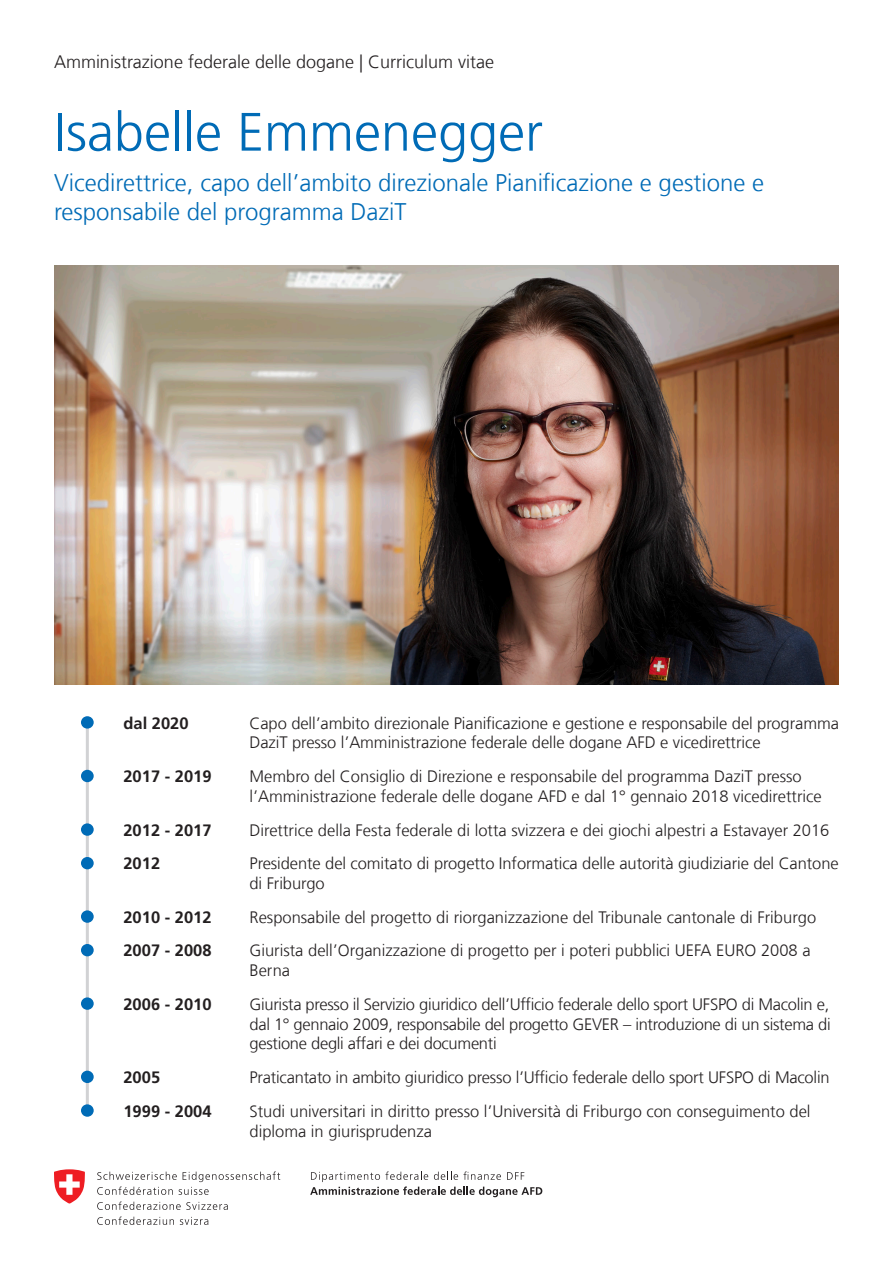
<style>
.page{position:relative;width:893px;height:1263px;background:#fff}
.page>*{position:absolute;margin:0;border:0;box-sizing:border-box;transform-origin:0 0}
.t1{font:300 54px "Frutiger LT Com";color:#006bb6}
.t2{font:300 24px/28.8px "Frutiger LT Com";color:#006bb6}
.t3{font:300 18px "Frutiger LT Com";color:#231f20}
.Absatzformat_1{font:300 16.5px/19.8px "Frutiger LT Com";color:#231f20}
.Absatzformat_2{font:700 16.5px "Frutiger LT Com";color:#231f20}
</style>
<div class="page">
<hr style="left:86px;top:724px;width:3px;height:385px;background:#d1d2d4">
<div style="left:81px;top:1071px;width:13px;height:12px;background:#006bb6;border-radius:50%"></div>
<div style="left:81px;top:1104px;width:13px;height:13px;background:#006bb6;border-radius:50%"></div>
<div style="left:81px;top:997px;width:13px;height:13px;background:#006bb6;border-radius:50%"></div>
<div style="left:81px;top:944px;width:13px;height:12px;background:#006bb6;border-radius:50%"></div>
<div style="left:81px;top:910px;width:13px;height:13px;background:#006bb6;border-radius:50%"></div>
<div style="left:81px;top:857px;width:13px;height:12px;background:#006bb6;border-radius:50%"></div>
<div style="left:81px;top:823px;width:13px;height:13px;background:#006bb6;border-radius:50%"></div>
<div style="left:81px;top:770px;width:13px;height:12px;background:#006bb6;border-radius:50%"></div>
<div style="left:81px;top:716px;width:13px;height:13px;background:#006bb6;border-radius:50%"></div>
<svg style="left:310px;top:1171px;width:232px;height:26px"></svg>
<svg style="left:97px;top:1171px;width:183px;height:24px"></svg>
<svg style="left:97px;top:1201px;width:131px;height:9px"></svg>
<svg style="left:97px;top:1216px;width:77px;height:9px"></svg>
<svg style="left:180px;top:1217px;width:28px;height:8px"></svg>
<svg style="left:54px;top:1169px;width:31px;height:34px"></svg>
<img style="left:54px;top:266px;width:785px;height:418px">
<p class="t3" style="left:54px;top:51px;width:442px">Amministrazione federale delle dogane | Curriculum vitae</p>
<p class="t1" style="left:54px;top:101px;width:491px">Isabelle Emmenegger</p>
<p class="t2" style="left:54px;top:169px;width:711px">Vicedirettrice, capo dell’ambito direzionale Pianificazione e gestione e responsabile del programma DaziT</p>
<p class="Absatzformat_2" style="left:123px;top:713px;width:67px">dal 2020</p>
<p class="Absatzformat_1" style="left:249px;top:713px;width:591px">Capo dell’ambito direzionale Pianificazione e gestione e responsabile del programma<br>DaziT presso l’Amministrazione federale delle dogane AFD e vicedirettrice</p>
<p class="Absatzformat_2" style="left:123px;top:767px;width:90px">2017 - 2019</p>
<p class="Absatzformat_1" style="left:249px;top:767px;width:574px">Membro del Consiglio di Direzione e responsabile del programma DaziT presso l’Amministrazione federale delle dogane AFD e dal 1° gennaio 2018 vicedirettrice</p>
<p class="Absatzformat_2" style="left:123px;top:820px;width:90px">2012 - 2017</p>
<p class="Absatzformat_1" style="left:249px;top:820px;width:581px">Direttrice della Festa federale di lotta svizzera e dei giochi alpestri a Estavayer 2016</p>
<p class="Absatzformat_2" style="left:123px;top:854px;width:38px">2012</p>
<p class="Absatzformat_2" style="left:123px;top:907px;width:90px">2010 - 2012</p>
<p class="Absatzformat_1" style="left:249px;top:854px;width:591px">Presidente del comitato di progetto Informatica delle autorità giudiziarie del Cantone di Friburgo</p>
<p class="Absatzformat_1" style="left:249px;top:907px;width:568px">Responsabile del progetto di riorganizzazione del Tribunale cantonale di Friburgo</p>
<p class="Absatzformat_2" style="left:123px;top:941px;width:90px">2007 - 2008</p>
<p class="Absatzformat_1" style="left:249px;top:941px;width:563px">Giurista dell’Organizzazione di progetto per i poteri pubblici UEFA EURO 2008 a<br>Berna</p>
<p class="Absatzformat_2" style="left:123px;top:994px;width:90px">2006 - 2010</p>
<p class="Absatzformat_1" style="left:249px;top:994px;width:583px;text-align:justify">Giurista presso il Servizio giuridico dell’Ufficio federale dello sport UFSPO di Macolin e, dal 1° gennaio 2009, responsabile del progetto GEVER – introduzione di un sistema di gestione degli affari e dei documenti</p>
<p class="Absatzformat_2" style="left:123px;top:1068px;width:38px">2005</p>
<p class="Absatzformat_2" style="left:123px;top:1101px;width:90px">1999 - 2004</p>
<p class="Absatzformat_1" style="left:249px;top:1067px;width:582px">Praticantato in ambito giuridico presso l’Ufficio federale dello sport UFSPO di Macolin</p>
<p class="Absatzformat_1" style="left:249px;top:1101px;width:563px">Studi universitari in diritto presso l’Università di Friburgo con conseguimento del diploma in giurisprudenza</p>
</div>
